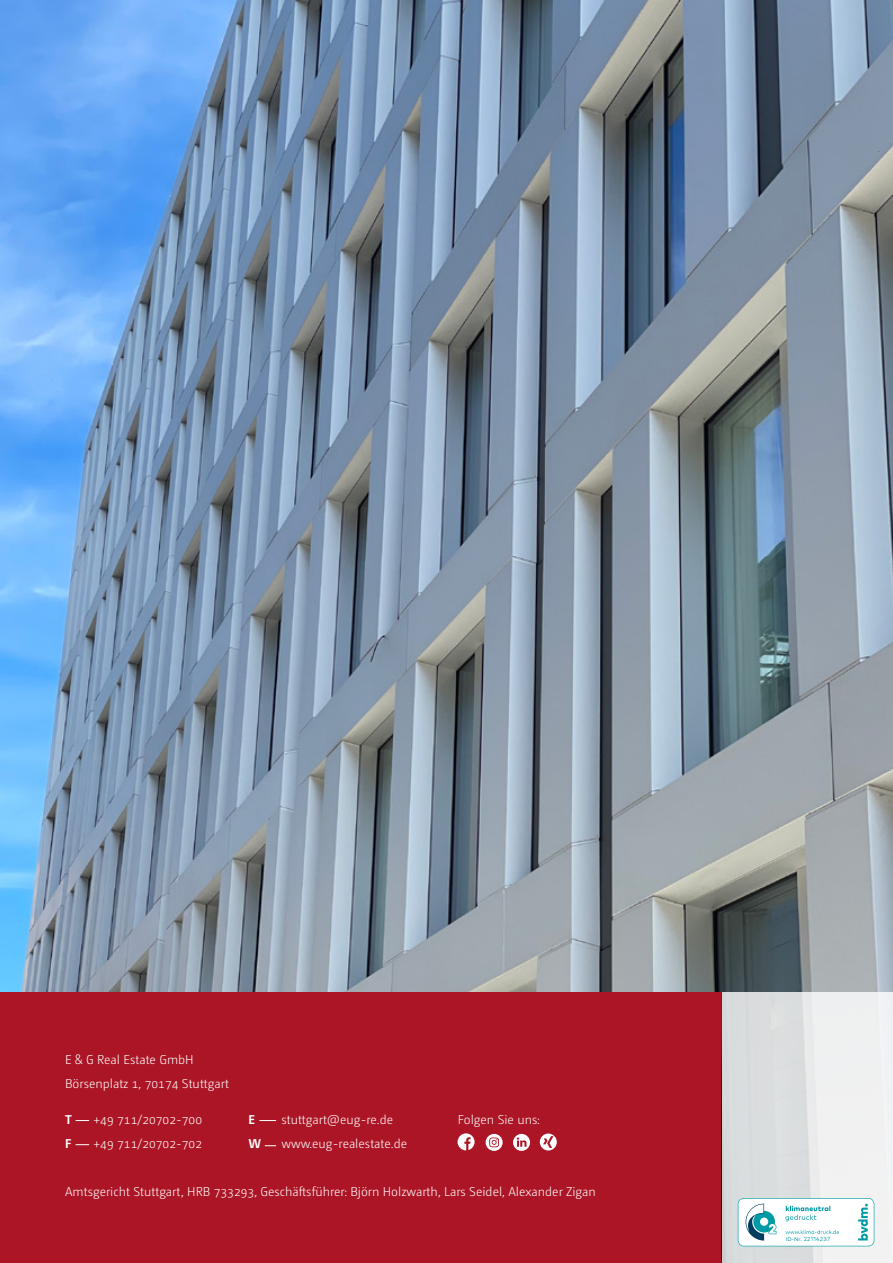
<style>
.page{position:relative;width:893px;height:1263px;background:#fff}
.page>*{position:absolute;margin:0;border:0;box-sizing:border-box;transform-origin:0 0}
.t1{font:300 12.75px/24px "Camingo Dos Pro";color:#fff}
.t2{font:700 12.75px "Camingo Dos";color:#fff}
.t3{font:5.85px "Mark Pro";letter-spacing:.05em;color:#009ba4}
.s1{font-family:"Mark OT";font-size:5.4px}
</style>
<div class="page">
<img style="left:0;top:0;width:893px;height:1263px">
<div style="left:722px;top:992px;width:171px;height:271px;background:linear-gradient(to right,#d3d6d8,#f5f6f6)"></div>
<div style="left:0;top:992px;width:721px;height:271px;background:#ac1525"></div>
<svg style="left:76px;top:1120px;width:13px;height:1px"></svg>
<svg style="left:76px;top:1144px;width:13px;height:1px"></svg>
<svg style="left:259px;top:1120px;width:17px;height:1px"></svg>
<svg style="left:458px;top:1133px;width:17px;height:17px"></svg>
<svg style="left:486px;top:1134px;width:17px;height:17px"></svg>
<svg style="left:513px;top:1134px;width:17px;height:17px"></svg>
<svg style="left:540px;top:1133px;width:17px;height:17px"></svg>
<svg style="left:738px;top:1198px;width:136px;height:48px"></svg>
<p class="t1" style="left:65px;top:1048px;width:165px">E &amp; G Real Estate GmbH<br>Börsenplatz 1, 70174 Stuttgart</p>
<p class="t2" style="left:65px;top:1112px;width:8px">T</p>
<p class="t1" style="left:94px;top:1108px;width:110px">+49 711/20702-700</p>
<p class="t2" style="left:65px;top:1136px;width:8px">F</p>
<p class="t1" style="left:94px;top:1132px;width:110px">+49 711/20702-702</p>
<p class="t2" style="left:248px;top:1112px;width:8px">E</p>
<p class="t1" style="left:281px;top:1108px;width:113px">stuttgart@eug-re.de</p>
<p class="t2" style="left:248px;top:1136px;width:14px">W</p>
<p class="t1" style="left:281px;top:1132px;width:127px">www.eug-realestate.de</p>
<p class="t1" style="left:458px;top:1108px;width:83px">Folgen Sie uns:</p>
<p class="t1" style="left:65px;top:1180px;width:532px">Amtsgericht Stuttgart, HRB 733293, Geschäftsführer: Björn Holzwarth, Lars Seidel, Alexander Zigan</p>
<p class="t3" style="left:786px;top:1234px;width:46px"><span class="s1">ID-Nr.</span> 22114237</p>
</div>
